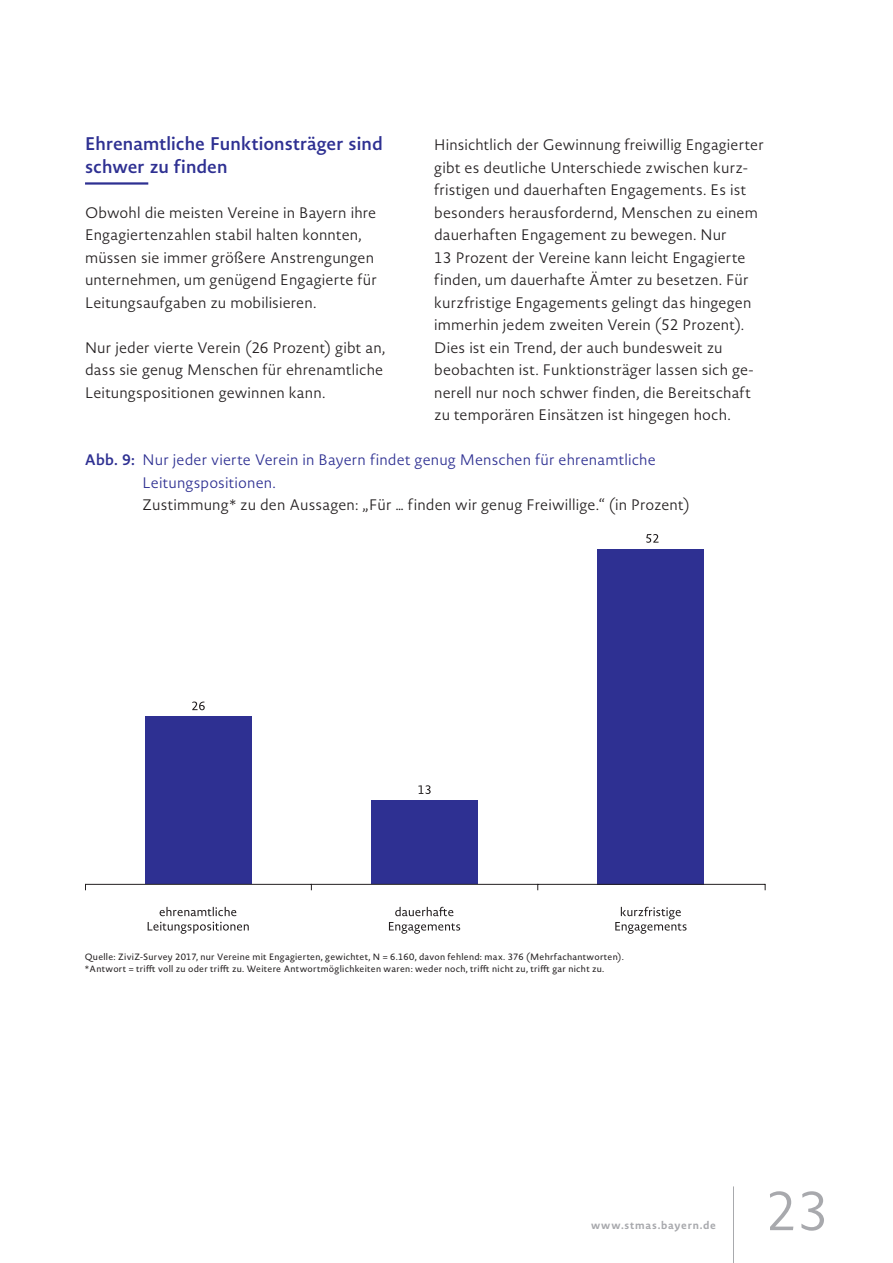
<style>
.page{position:relative;width:893px;height:1263px;background:#fff}
.page>*{position:absolute;margin:0;border:0;box-sizing:border-box;transform-origin:0 0}
.t1{font:300 54px "Novel Sans Pro";color:#a8a9ad}
.t2{font:600 18px/22.5px "Novel Sans Pro";color:#2e3092}
.t3{font:300 15px/22.5px "Novel Sans Pro";letter-spacing:.005em;color:#231f20}
.t4{font:300 15px/22.5px "Novel Sans Pro";letter-spacing:.005em;color:#2e3092}
.t5{font:700 10.5px "Novel Sans Pro";letter-spacing:.07em;color:#a8a9ad}
.t6{font:9px/12px "Novel Sans Pro";letter-spacing:.03em;color:#231f20}
.s1{font-weight:600}
</style>
<div class="page">
<hr style="left:85px;top:182px;width:63px;height:3px;background:#2e3092">
<svg style="left:192px;top:701px;width:13px;height:9px"></svg>
<svg style="left:418px;top:785px;width:13px;height:9px"></svg>
<svg style="left:646px;top:534px;width:13px;height:9px"></svg>
<div style="left:145px;top:716px;width:106px;height:168px;background:#2e3092"></div>
<div style="left:371px;top:800px;width:107px;height:84px;background:#2e3092"></div>
<div style="left:598px;top:549px;width:106px;height:335px;background:#2e3092"></div>
<hr style="left:86px;top:884px;width:679px;height:1px;background:#231f20">
<svg style="left:160px;top:907px;width:76px;height:9px"></svg>
<svg style="left:148px;top:922px;width:101px;height:12px"></svg>
<svg style="left:395px;top:907px;width:58px;height:9px"></svg>
<svg style="left:389px;top:922px;width:71px;height:12px"></svg>
<svg style="left:615px;top:907px;width:72px;height:27px"></svg>
<hr style="left:733px;top:1186px;width:1px;height:77px;background:#a8a9ad">
<p class="t2" style="left:85px;top:132px;width:299px">Ehrenamtliche Funktionsträger sind schwer zu finden</p>
<p class="t3" style="left:85px;top:201px;width:293px">Obwohl die meisten Vereine in Bayern ihre Engagiertenzahlen stabil halten konnten, müssen sie immer größere Anstrengungen unternehmen, um genügend Engagierte für Leitungsaufgaben zu mobilisieren.</p>
<p class="t3" style="left:85px;top:336px;width:301px;text-align:justify">Nur jeder vierte Verein (26 Prozent) gibt an, dass sie genug Menschen für ehrenamtliche Leitungspositionen gewinnen kann.</p>
<p class="t3" style="left:434px;top:133px;width:331px">Hinsichtlich der Gewinnung freiwillig Engagierter gibt es deutliche Unterschiede zwischen kurz&shy;fristigen und dauerhaften Engagements. Es ist besonders herausfordernd, Menschen zu einem dauerhaften Engagement zu bewegen. Nur<br>13 Prozent der Vereine kann leicht Engagierte finden, um dauerhafte Ämter zu besetzen. Für kurzfristige Engagements gelingt das hingegen immerhin jedem zweiten Verein (52 Prozent).<br>Dies ist ein Trend, der auch bundesweit zu beobachten ist. Funktionsträger lassen sich ge&shy;nerell nur noch schwer finden, die Bereitschaft zu temporären Einsätzen ist hingegen hoch.</p>
<p class="t4" style="left:143px;top:448px;width:515px;text-indent:-58px"><span class="s1">Abb. 9:</span> Nur jeder vierte Verein in Bayern findet genug Menschen für ehrenamtliche<br>Leitungspositionen.</p>
<p class="t3" style="left:143px;top:493px;width:549px">Zustimmung* zu den Aussagen: „Für … finden wir genug Freiwillige.“ (in Prozent)</p>
<p class="t6" style="left:85px;top:951px;width:540px">Quelle: ZiviZ-Survey 2017, nur Vereine mit Engagierten, gewichtet, N = 6.160, davon fehlend: max. 376 (Mehrfachantworten). *Antwort = trifft voll zu oder trifft zu. Weitere Antwortmöglichkeiten waren: weder noch, trifft nicht zu, trifft gar nicht zu.</p>
<p class="t5" style="left:591px;top:1217px;width:126px">www.stmas.bayern.de</p>
<h1 class="t1" style="left:765px;top:1172px;width:65px">23</h1>
</div>
